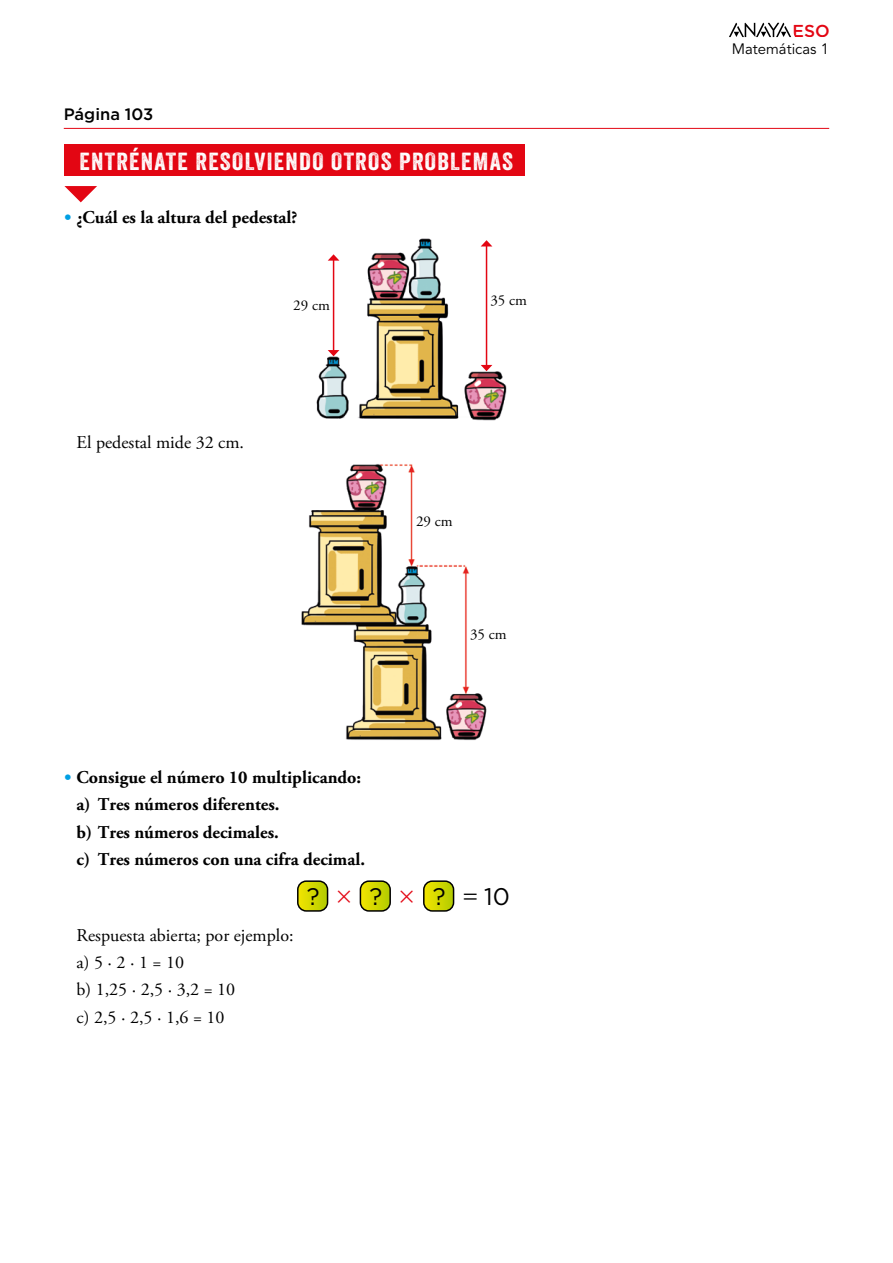
<style>
.page{position:relative;width:893px;height:1263px;background:#fff}
.page>*{position:absolute;margin:0;border:0;box-sizing:border-box;transform-origin:0 0}
.t1{font:24px "Veneer";letter-spacing:.05em;color:#fff;scale:1.1 1}
.t2{font:24px "Gotham";color:#000}
.act_Enunciado_letra{font:700 18px "Adobe Garamond Pro";color:#000}
.act_Solucion_SinBolo{font:18px "Adobe Garamond Pro";color:#000}
.t3{font:500 17.25px "Gotham";color:#e30613}
.nucl_Num_Pag{font:500 16.5px "Gotham";color:#000}
.t4{font:15px "Adobe Garamond Pro";color:#000}
.t5{font:15px "Avenir LT Std";color:#000}
.s1{font-family:"Gotham";font-weight:900;font-size:16.5px;color:#009fe3}
</style>
<div class="page">
<svg style="left:729px;top:22px;width:62px;height:15px"></svg>
<hr style="left:64px;top:128px;width:765px;height:1px;background:#e30613">
<svg style="left:64px;top:186px;width:33px;height:16px"></svg>
<div style="left:64px;top:144px;width:460px;height:32px;background:#e30613"></div>
<img style="left:316px;top:238px;width:191px;height:182px">
<hr style="left:333px;top:260px;width:1px;height:91px;background:#e30613">
<svg style="left:328px;top:254px;width:11px;height:7px"></svg>
<svg style="left:328px;top:350px;width:11px;height:6px"></svg>
<hr style="left:486px;top:246px;width:1px;height:120px;background:#e30613">
<svg style="left:481px;top:240px;width:11px;height:6px"></svg>
<svg style="left:481px;top:365px;width:11px;height:6px"></svg>
<img style="left:301px;top:464px;width:186px;height:276px">
<svg style="left:300px;top:883px;width:28px;height:28px"></svg>
<div style="left:297px;top:880px;width:31px;height:32px;border:2px solid #000;border-radius:9px"></div>
<svg style="left:360px;top:883px;width:28px;height:28px"></svg>
<div style="left:360px;top:880px;width:31px;height:32px;border:2px solid #000;border-radius:9px"></div>
<svg style="left:426px;top:883px;width:28px;height:28px"></svg>
<div style="left:423px;top:880px;width:31px;height:32px;border:2px solid #000;border-radius:9px"></div>
<p class="nucl_Num_Pag" style="left:64px;top:103px;width:91px">Página 103</p>
<p class="t1" style="left:79px;top:147px;width:396px">ENTRÉNATE RESOLVIENDO OTROS PROBLEMAS</p>
<p class="act_Enunciado_letra" style="left:64px;top:207px;width:235px"><span class="s1">•</span> ¿Cuál es la altura del pedestal?</p>
<p class="act_Solucion_SinBolo" style="left:77px;top:431px;width:169px">El pedestal mide 32 cm.</p>
<p class="t4" style="left:293px;top:296px;width:38px">29 cm</p>
<p class="t4" style="left:490px;top:291px;width:38px">35 cm</p>
<p class="t4" style="left:416px;top:512px;width:38px">29 cm</p>
<p class="t4" style="left:470px;top:625px;width:38px">35 cm</p>
<p class="act_Enunciado_letra" style="left:64px;top:767px;width:299px"><span class="s1">•</span> Consigue el número 10 multiplicando:</p>
<p class="act_Enunciado_letra" style="left:77px;top:794px;width:204px">a) Tres números diferentes.</p>
<p class="act_Enunciado_letra" style="left:77px;top:821px;width:204px">b) Tres números decimales.</p>
<p class="act_Enunciado_letra" style="left:77px;top:849px;width:290px">c) Tres números con una cifra decimal.</p>
<p class="t2" style="left:307px;top:881px;width:14px">?</p>
<p class="t2" style="left:369px;top:881px;width:14px">?</p>
<p class="t2" style="left:433px;top:881px;width:14px">?</p>
<p class="t2" style="left:484px;top:881px;width:27px">10</p>
<p class="act_Solucion_SinBolo" style="left:77px;top:924px;width:219px">Respuesta abierta; por ejemplo:</p>
<p class="act_Solucion_SinBolo" style="left:77px;top:951px;width:109px">a) 5 · 2 · 1 = 10</p>
<p class="act_Solucion_SinBolo" style="left:77px;top:979px;width:160px">b) 1,25 · 2,5 · 3,2 = 10</p>
<p class="act_Solucion_SinBolo" style="left:77px;top:1006px;width:149px">c) 2,5 · 2,5 · 1,6 = 10</p>
<p class="t3" style="left:792px;top:20px;width:39px">ESO</p>
<p class="t5" style="left:732px;top:40px;width:99px">Matemáticas 1</p>
</div>
